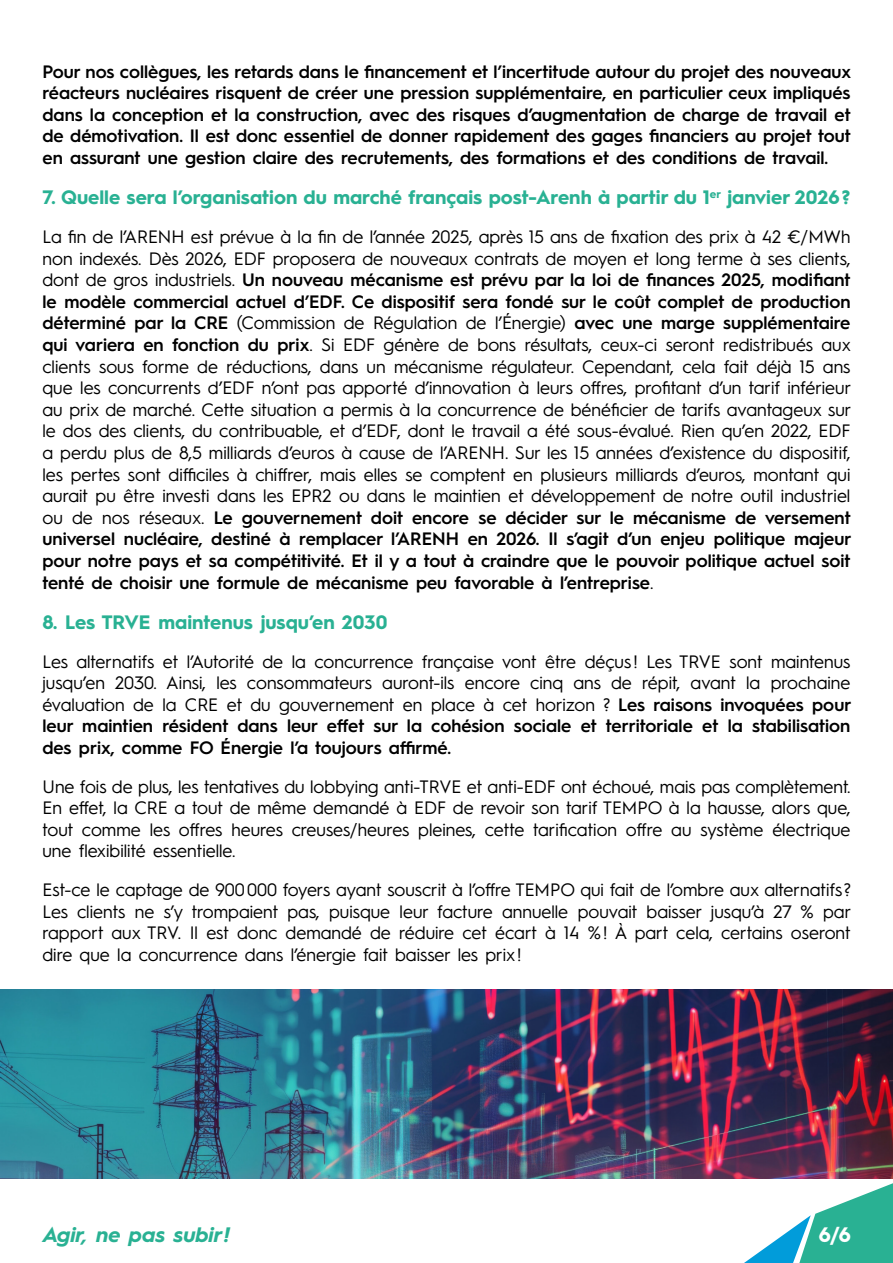
<style>
.page{position:relative;width:893px;height:1263px;background:#fff}
.page>*{position:absolute;margin:0;border:0;box-sizing:border-box;transform-origin:0 0}
.t1{font:italic 700 21px "Hurme Geometric Sans 1";color:#29b193}
.t2{font:700 21px "Hurme Geometric Sans 1";color:#fff}
.t3{font:700 19.5px "Hurme Geometric Sans 1";color:#29b193}
.t4{font:18px/21.6px "Hurme Geometric Sans 1";color:#000;text-align:justify}
.t5{font:600 18px/21.6px "Hurme Geometric Sans 1";color:#000;text-align:justify}
.s1{font-weight:600}
</style>
<div class="page">
<svg style="left:726px;top:1178px;width:167px;height:85px"></svg>
<img style="left:0;top:989px;width:893px;height:189px">
<p class="t5" style="left:43px;top:59px;width:810px">Pour nos collègues, les retards dans le financement et l’incertitude autour du projet des nouveaux réacteurs nucléaires risquent de créer une pression supplémentaire, en particulier ceux impliqués dans la conception et la construction, avec des risques d’augmentation de charge de travail et de démotivation. Il est donc essentiel de donner rapidement des gages financiers au projet tout en assurant une gestion claire des recrutements, des formations et des conditions de travail.</p>
<p class="t3" style="left:43px;top:184px;width:809px">7. Quelle sera l’organisation du marché français post-Arenh à partir du 1<sup>er</sup> janvier 2026?</p>
<p class="t4" style="left:43px;top:225px;width:810px">La fin de l’ARENH est prévue à la fin de l’année 2025, après 15 ans de fixation des prix à 42 €/MWh non indexés. Dès 2026, EDF proposera de nouveaux contrats de moyen et long terme à ses clients, dont de gros industriels. <span class="s1">Un nouveau mécanisme est prévu par la loi de finances 2025, modifiant le modèle commercial actuel d’EDF. Ce dispositif sera fondé sur le coût complet de production déterminé par la CRE</span> (Commission de Régulation de l’Énergie) <span class="s1">avec une marge supplémentaire qui variera en fonction du prix</span>. Si EDF génère de bons résultats, ceux-ci seront redistribués aux clients sous forme de réductions, dans un mécanisme régulateur. Cependant, cela fait déjà 15 ans que les concurrents d’EDF n’ont pas apporté d’innovation à leurs offres, profitant d’un tarif inférieur au prix de marché. Cette situation a permis à la concurrence de bénéficier de tarifs avantageux sur le dos des clients, du contribuable, et d’EDF, dont le travail a été sous-évalué. Rien qu’en 2022, EDF a perdu plus de 8,5 milliards d’euros à cause de l’ARENH. Sur les 15 années d’existence du dispositif, les pertes sont difficiles à chiffrer, mais elles se comptent en plusieurs milliards d’euros, montant qui aurait pu être investi dans les EPR2 ou dans le maintien et développement de notre outil industriel ou de nos réseaux. <span class="s1">Le gouvernement doit encore se décider sur le mécanisme de versement universel nucléaire, destiné à remplacer l’ARENH en 2026. Il s’agit d’un enjeu politique majeur pour notre pays et sa compétitivité. Et il y a tout à craindre que le pouvoir politique actuel soit tenté de choisir une formule de mécanisme peu favorable à l’entreprise</span>.</p>
<p class="t3" style="left:43px;top:608px;width:346px">8. Les TRVE maintenus jusqu’en 2030</p>
<p class="t4" style="left:43px;top:649px;width:810px">Les alternatifs et l’Autorité de la concurrence française vont être déçus ! Les TRVE sont maintenus jusqu’en 2030. Ainsi, les consommateurs auront-ils encore cinq ans de répit, avant la prochaine évaluation de la CRE et du gouvernement en place à cet horizon ? <span class="s1">Les raisons invoquées pour leur maintien résident dans leur effet sur la cohésion sociale et territoriale et la stabilisation des prix, comme FO Énergie l’a toujours affirmé.</span></p>
<p class="t4" style="left:43px;top:774px;width:809px">Une fois de plus, les tentatives du lobbying anti-TRVE et anti-EDF ont échoué, mais pas complètement.<br>En effet, la CRE a tout de même demandé à EDF de revoir son tarif TEMPO à la hausse, alors que, tout comme les offres heures creuses/heures pleines, cette tarification offre au système électrique une flexibilité essentielle.</p>
<p class="t4" style="left:43px;top:878px;width:810px">Est-ce le captage de 900000 foyers ayant souscrit à l’offre TEMPO qui fait de l’ombre aux alternatifs?<br>Les clients ne s’y trompaient pas, puisque leur facture annuelle pouvait baisser jusqu’à 27 % par rapport aux TRV. Il est donc demandé de réduire cet écart à 14 %! À part cela, certains oseront dire que la concurrence dans l’énergie fait baisser les prix!</p>
<p class="t1" style="left:43px;top:1219px;width:189px">Agir, ne pas subir!</p>
<p class="t2" style="left:819px;top:1219px;width:34px">6/6</p>
</div>
